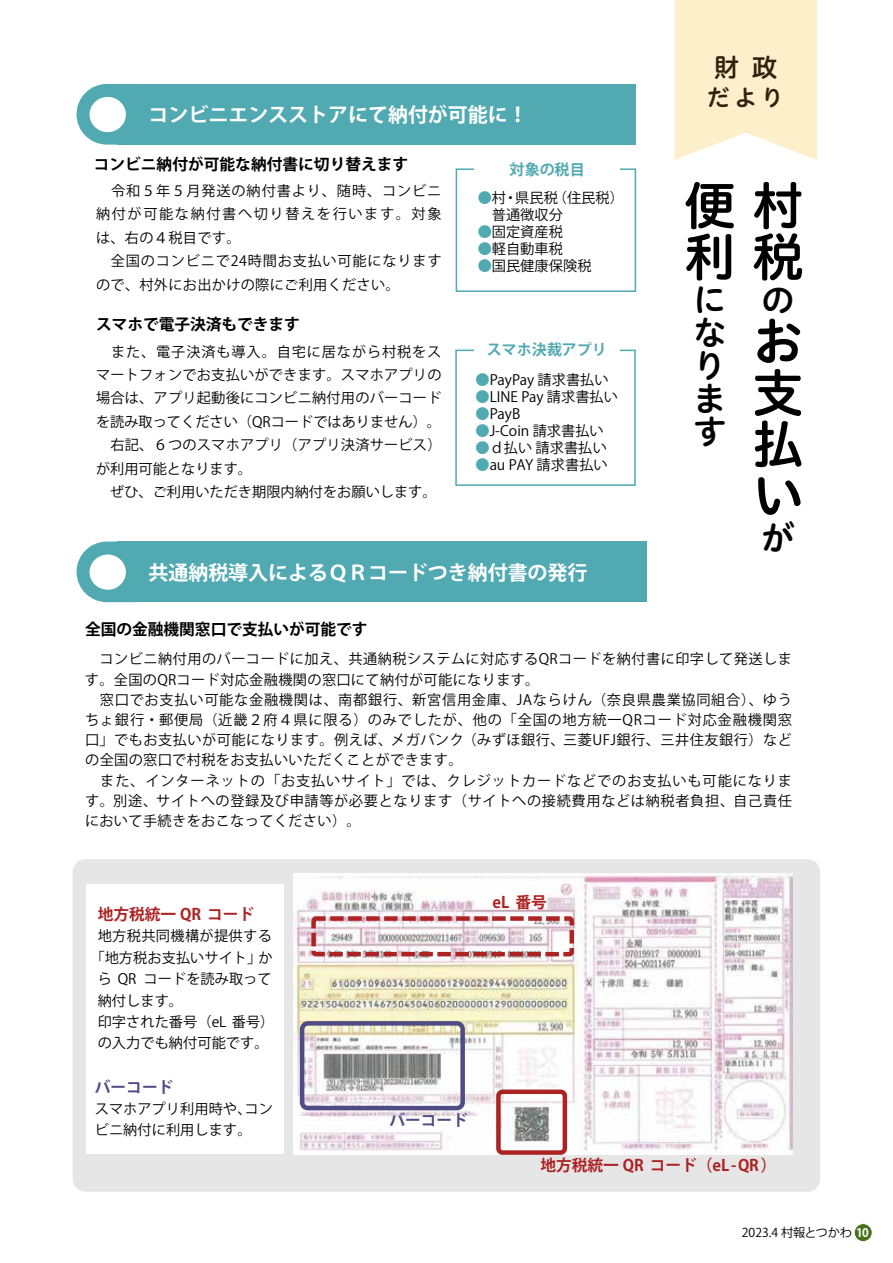
<style>
.page{position:relative;width:893px;height:1263px;background:#fff}
.page>*{position:absolute;margin:0;border:0;box-sizing:border-box;transform-origin:0 0}
.t1{font:51.3px/51.3px "Hiragino UD Sans R Std W6";color:#000}
.t2{font:33px/33px "Hiragino UD Sans R Std W6";color:#000}
.t3{font:25.65px "Hiragino UD Sans R Std W6";color:#31220f}
.t4{font:22.8px "Hiragino UD Sans R Std W6";color:#31220f}
.t5{font:700 19.95px "Koz Go Pro";color:#fff}
.t6{font:700 15.75px "Koz Go Pro";color:#000}
.t7{font:700 15.75px "Koz Go Pro";color:#ac2324}
.t8{font:700 15.75px "Koz Go Pro";color:#4f4b84}
.t9{font:700 15px "Koz Go Pro";color:#51a9b2}
.t10{font:14.25px/20.2px "Koz Go Pro";letter-spacing:.05em;color:#000}
.t11{font:14.25px/23.4px "Koz Go Pro";letter-spacing:.03em;color:#000}
.t12{font:14.25px/21.5px "Koz Go Pro";color:#000}
.t13{font:14.25px/23.4px "Koz Go Pro";letter-spacing:.055em;color:#000}
.t14{font:12.15px "Koz Go Pro";color:#000}
.s1{color:#51a9b2}
.s2{font-weight:700;font-size:11.7px;color:#fff}
</style>
<div class="page">
<svg style="left:854px;top:1223px;width:19px;height:19px"></svg>
<div style="left:73px;top:859px;width:747px;height:333px;background:#e7e6e6;border-radius:13px"></div>
<div style="left:117px;top:84px;width:518px;height:61px;background:#51a9b2"></div>
<svg style="left:77px;top:84px;width:49px;height:61px"></svg>
<div style="left:90px;top:97px;width:36px;height:35px;background:#fff;border-radius:50%"></div>
<img style="left:294px;top:874px;width:499px;height:280px">
<div style="left:300px;top:1021px;width:165px;height:89px;border:4px solid #4f4b84;border-radius:6px"></div>
<div style="left:496px;top:1089px;width:71px;height:66px;border:4px solid #ac2324;border-radius:4px"></div>
<div style="left:86px;top:884px;width:198px;height:270px;background:#fff"></div>
<div style="left:311px;top:916px;width:263px;height:40px;border:4px dashed #ac2324;border-radius:2px"></div>
<div style="left:117px;top:541px;width:529px;height:61px;background:#51a9b2"></div>
<svg style="left:77px;top:541px;width:49px;height:61px"></svg>
<div style="left:90px;top:554px;width:36px;height:36px;background:#fff;border-radius:50%"></div>
<div style="left:456px;top:168px;width:180px;height:124px;border:2px solid #51a9b2"></div>
<div style="left:475px;top:163px;width:145px;height:118px;background:#fff"></div>
<div style="left:455px;top:350px;width:181px;height:136px;border:2px solid #51a9b2"></div>
<div style="left:474px;top:346px;width:145px;height:129px;background:#fff"></div>
<svg style="left:674px;top:0;width:143px;height:160px;background:#fcf0ce"></svg>
<h3 class="t5" style="left:148px;top:102px;width:381px">コンビニエンスストアにて納付が可能に!</h3>
<p class="t6" style="left:94px;top:154px;width:316px">コンビニ納付が可能な納付書に切り替えます</p>
<p class="t9" style="left:510px;top:160px;width:77px">対象の税目</p>
<p class="t11" style="left:553px;top:186px;width:73px">（住民税(</p>
<p class="t13" style="left:96px;top:179px;width:347px">　令和５年５月発送の納付書より、随時、コンビニ納付が可能な納付書へ切り替えを行います。対象は、右の４税目です。<br>　全国のコンビニで24時間お支払い可能になりますので、村外にお出かけの際にご利用ください。</p>
<p class="t6" style="left:96px;top:314px;width:205px">スマホで電子決済もできます</p>
<p class="t11" style="left:478px;top:190px;width:87px;line-height:17.1px"><span class="s1">●</span>村<br>　普通徴収分</p>
<p class="t11" style="left:478px;top:220px;width:87px"><span class="s1">●</span>固定資産税</p>
<p class="t11" style="left:478px;top:237px;width:87px"><span class="s1">●</span>軽自動車税</p>
<p class="t12" style="left:478px;top:255px;width:115px"><span class="s1">●</span>国民健康保険税</p>
<p class="t11" style="left:515px;top:186px;width:44px">県民税</p>
<p class="t11" style="left:504px;top:186px;width:16px">・</p>
<p class="t11" style="left:96px;top:340px;width:347px">　また、電子決済も導入。自宅に居ながら村税をスマートフォンでお支払いができます。スマホアプリの場合は、アプリ起動後にコンビニ納付用のバーコードを読み取ってください（QRコードではありません(。　右記、６つのスマホアプリ（アプリ決済サービス(が利用可能となります。<br>　ぜひ、ご利用いただき期限内納付をお願いします。</p>
<p class="t9" style="left:487px;top:340px;width:122px">スマホ決裁アプリ</p>
<p class="t12" style="left:475px;top:369px;width:135px"><span class="s1">●</span>PayPay 請求書払い</p>
<p class="t12" style="left:475px;top:386px;width:144px"><span class="s1">●</span>LINE Pay 請求書払い</p>
<p class="t11" style="left:475px;top:402px;width:46px"><span class="s1">●</span>PayB</p>
<p class="t12" style="left:475px;top:420px;width:130px"><span class="s1">●</span> -J Coin 請求書払い</p>
<p class="t12" style="left:475px;top:437px;width:133px"><span class="s1">●</span>ｄ払い請求書払い</p>
<p class="t12" style="left:475px;top:454px;width:134px"><span class="s1">●</span>au PAY 請求書払い</p>
<h3 class="t5" style="left:148px;top:560px;width:441px">共通納税導入によるＱＲコードつき納付書の発行</h3>
<p class="t6" style="left:85px;top:619px;width:284px">全国の金融機関窓口で支払いが可能です</p>
<h3 class="t3" style="left:714px;top:47px;width:27px">財</h3>
<h3 class="t3" style="left:752px;top:47px;width:27px">政</h3>
<h3 class="t4" style="left:707px;top:80px;width:78px">だより</h3>
<h1 class="t1" style="left:684px;top:177px;width:119px">便村利税</h1>
<h2 class="t2" style="left:761px;top:281px;width:32px">の</h2>
<h1 class="t1" style="left:752px;top:313px;width:51px;text-align:justify">お支払い</h1>
<h2 class="t2" style="left:761px;top:519px;width:34px">が</h2>
<h2 class="t2" style="left:693px;top:281px;width:33px">になります</h2>
<p class="t11" style="left:85px;top:649px;width:708px;line-height:20.2px">　コンビニ納付用のバーコードに加え、共通納税システムに対応するQRコードを納付書に印字して発送します。全国のQRコード対応金融機関の窓口にて納付が可能になります。</p>
<p class="t10" style="left:85px;top:690px;width:709px;text-indent:15px">窓口でお支払い可能な金融機関は、南都銀行、新宮信用金庫、JAならけん（奈良県農業協同組合）、ゆうちょ銀行・郵便局（近畿２府４県に限る）のみでしたが、他の「全国の地方統一QRコード対応金融機関窓口」でもお支払いが可能になります。例えば、メガバンク（みずほ銀行、三菱UFJ銀行、三井住友銀行）などの全国の窓口で村税をお支払いいただくことができます。<br>　また、インターネットの「お支払いサイト」では、クレジットカードなどでのお支払いも可能になります。別途、サイトへの登録及び申請等が必要となります（サイトへの接続費用などは納税者負担、自己責任において手続きをおこなってください(。</p>
<p class="t7" style="left:98px;top:904px;width:158px">地方税統一 QR コード</p>
<p class="t11" style="left:98px;top:926px;width:176px;line-height:21.3px;text-align:right">地方税共同機構が提供するか</p>
<p class="t12" style="left:144px;top:947px;width:130px;text-indent:-53px">「地方税お支払いサイト」コードを読み取って</p>
<p class="t12" style="left:98px;top:969px;width:178px">ら QR<br>納付します。<br>印字された番号（eL 番号(の入力でも納付可能です。</p>
<p class="t8" style="left:95px;top:1077px;width:80px">バーコード</p>
<p class="t12" style="left:95px;top:1098px;width:158px">スマホアプリ利用時や、ビニ納付に利用します。</p>
<p class="t11" style="left:244px;top:1097px;width:30px">コン</p>
<p class="t7" style="left:493px;top:892px;width:56px">eL 番号</p>
<p class="t8" style="left:389px;top:1110px;width:80px">バーコード</p>
<p class="t7" style="left:540px;top:1155px;width:238px">地方税統一 QR コード（eL-QR(</p>
<p class="t14" style="left:742px;top:1225px;width:129px">2023.4 村報とつかわ <span class="s2">10</span></p>
</div>
